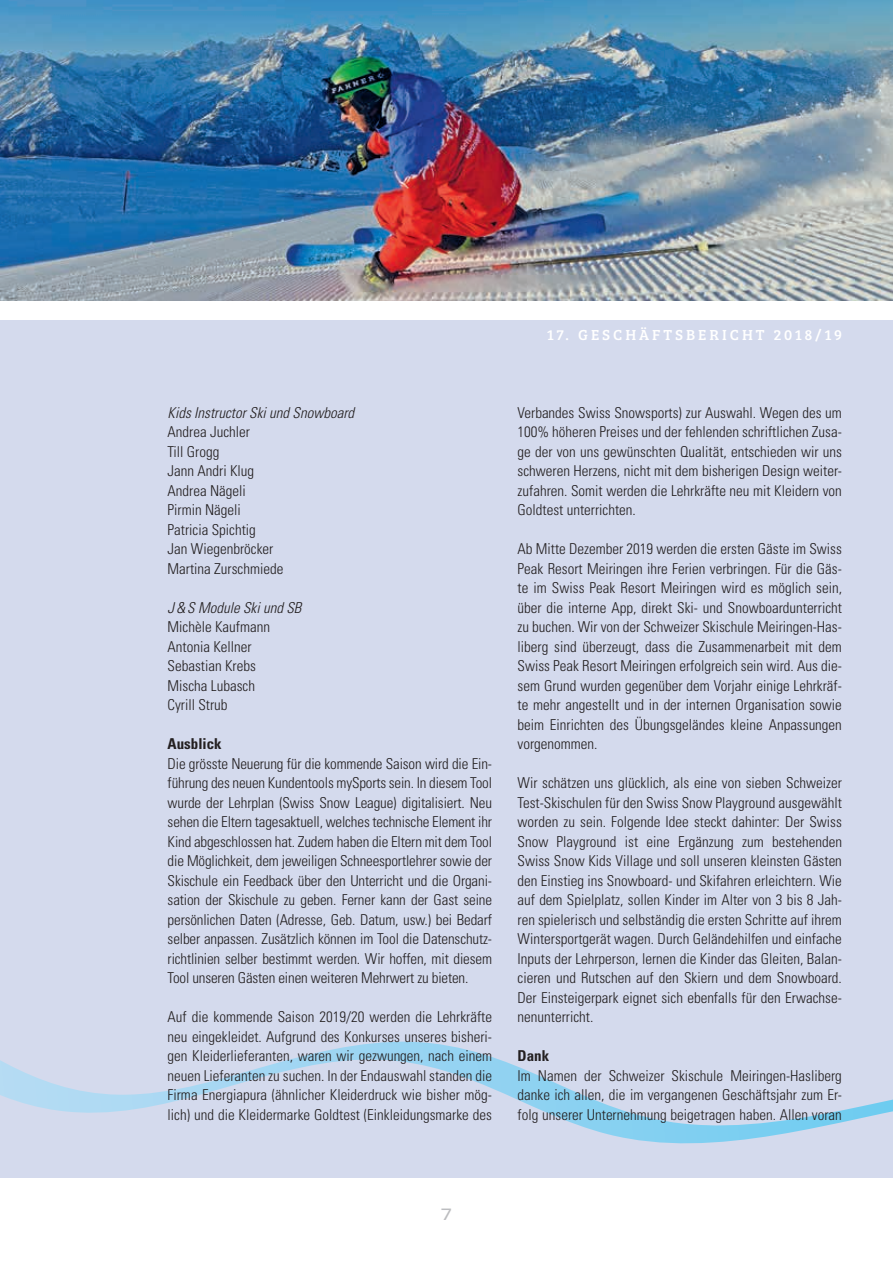
<style>
.page{position:relative;width:893px;height:1263px;background:#fff}
.page>*{position:absolute;margin:0;border:0;box-sizing:border-box;transform-origin:0 0}
.t1{font:expanded 16.5px "Univers LT Std";color:#bcbdc0}
.t2{font:300 condensed 15px/19.5px "Univers LT Std";color:#231f20;text-align:justify}
.t3{font:italic 300 condensed 15px "Univers LT Std";color:#231f20}
.t4{font:15px "Bree Serif";letter-spacing:.2em;color:#fff}
.t5{font:700 condensed 15px "Univers LT Std";color:#231f20}
</style>
<div class="page">
<div style="left:0;top:320px;width:893px;height:858px;background:#d4daed"></div>
<svg style="left:0;top:1041px;width:893px;height:103px"></svg>
<img style="left:0;top:0;width:893px;height:301px">
<p class="t4" style="left:547px;top:323px;width:296px">17. GESCHÄFTSBERICHT 2018/19</p>
<p class="t3" style="left:168px;top:403px;width:188px">Kids Instructor Ski und Snowboard</p>
<p class="t2" style="left:168px;top:422px;width:117px;text-align:left">Andrea Juchler<br>Till Grogg<br>Jann Andri Klug<br>Andrea Nägeli<br>Pirmin Nägeli<br>Patricia Spichtig<br>Jan Wiegenbröcker<br>Martina Zurschmiede</p>
<p class="t3" style="left:168px;top:598px;width:135px">J&amp;S Module Ski und SB</p>
<p class="t2" style="left:168px;top:617px;width:104px;text-align:left">Michèle Kaufmann<br>Antonia Kellner<br>Sebastian Krebs<br>Mischa Lubasch<br>Cyrill Strub</p>
<p class="t5" style="left:168px;top:735px;width:56px">Ausblick</p>
<p class="t2" style="left:168px;top:754px;width:326px">Die grösste Neuerung für die kommende Saison wird die Ein&shy;führung des neuen Kundentools mySports sein. In diesem Tool wurde der Lehrplan (Swiss Snow League) digitalisiert. Neu sehen die Eltern tagesaktuell, welches technische Element ihr Kind abgeschlossen hat. Zudem haben die Eltern mit dem Tool die Möglichkeit, dem jeweiligen Schneesportlehrer sowie der Skischule ein Feedback über den Unterricht und die Organi&shy;sation der Skischule zu geben. Ferner kann der Gast seine persönlichen Daten (Adresse, Geb. Datum, usw.) bei Bedarf selber anpassen. Zusätzlich können im Tool die Datenschutz&shy;richtlinien selber bestimmt werden. Wir hoffen, mit diesem Tool unseren Gästen einen weiteren Mehrwert zu bieten.</p>
<p class="t2" style="left:168px;top:1007px;width:326px">Auf die kommende Saison 2019/20 werden die Lehrkräfte neu eingekleidet. Aufgrund des Konkurses unseres bisheri&shy;gen Kleiderlieferanten, waren wir gezwungen, nach einem neuen Lieferanten zu suchen. In der Endauswahl standen die Firma Energiapura (ähnlicher Kleiderdruck wie bisher mög&shy;lich) und die Kleidermarke Goldtest (Einkleidungsmarke des</p>
<p class="t2" style="left:518px;top:403px;width:326px">Verbandes Swiss Snowsports) zur Auswahl. Wegen des um 100% höheren Preises und der fehlenden schriftlichen Zusa&shy;ge der von uns gewünschten Qualität, entschieden wir uns schweren Herzens, nicht mit dem bisherigen Design weiter&shy;zufahren. Somit werden die Lehrkräfte neu mit Kleidern von Goldtest unterrichten.</p>
<p class="t2" style="left:518px;top:539px;width:326px">Ab Mitte Dezember 2019 werden die ersten Gäste im Swiss Peak Resort Meiringen ihre Ferien verbringen. Für die Gäs&shy;te im Swiss Peak Resort Meiringen wird es möglich sein, über die interne App, direkt Ski- und Snowboardunterricht zu buchen. Wir von der Schweizer Skischule Meiringen-Has&shy;liberg sind überzeugt, dass die Zusammenarbeit mit dem Swiss Peak Resort Meiringen erfolgreich sein wird. Aus die&shy;sem Grund wurden gegenüber dem Vorjahr einige Lehrkräf&shy;te mehr angestellt und in der internen Organisation sowie beim Einrichten des Übungsgeländes kleine Anpassungen vorgenommen.</p>
<p class="t2" style="left:518px;top:773px;width:326px">Wir schätzen uns glücklich, als eine von sieben Schweizer Test-Skischulen für den Swiss Snow Playground ausgewählt worden zu sein. Folgende Idee steckt dahinter: Der Swiss Snow Playground ist eine Ergänzung zum bestehenden Swiss Snow Kids Village und soll unseren kleinsten Gästen den Einstieg ins Snowboard- und Skifahren erleichtern. Wie auf dem Spielplatz, sollen Kinder im Alter von 3 bis 8 Jah&shy;ren spielerisch und selbständig die ersten Schritte auf ihrem Wintersportgerät wagen. Durch Geländehilfen und einfache Inputs der Lehrperson, lernen die Kinder das Gleiten, Balan&shy;cieren und Rutschen auf den Skiern und dem Snowboard.<br>Der Einsteigerpark eignet sich ebenfalls für den Erwachse&shy;nenunterricht.</p>
<p class="t5" style="left:518px;top:1047px;width:33px">Dank</p>
<p class="t2" style="left:518px;top:1066px;width:326px">Im Namen der Schweizer Skischule Meiringen-Hasliberg danke ich allen, die im vergangenen Geschäftsjahr zum Er&shy;folg unserer Unternehmung beigetragen haben. Allen voran</p>
<p class="t1" style="left:440px;top:1204px;width:14px">7</p>
</div>
